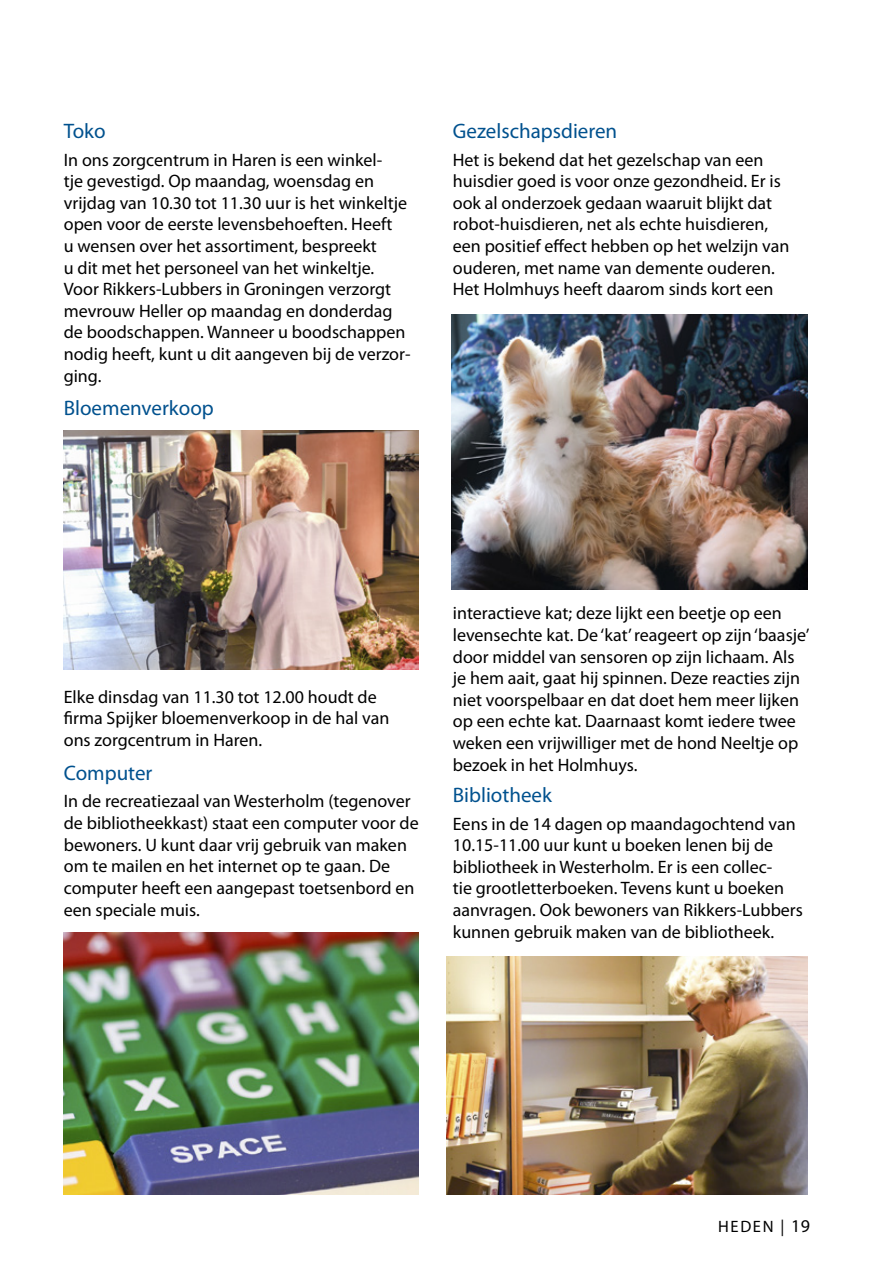
<style>
.page{position:relative;width:893px;height:1263px;background:#fff}
.page>*{position:absolute;margin:0;border:0;box-sizing:border-box;transform-origin:0 0}
.t1{font:21px "Myriad Pro";color:#00518e}
.t2{font:18px/21.6px "Myriad Pro";color:#000}
.t3{font:16.5px "Myriad Pro";letter-spacing:.1em;color:#000}
.s1{font-size:18px}
</style>
<div class="page">
<img style="left:64px;top:933px;width:354px;height:262px">
<img style="left:64px;top:431px;width:355px;height:239px">
<img style="left:452px;top:315px;width:355px;height:275px">
<img style="left:446px;top:957px;width:361px;height:238px">
<p class="t1" style="left:64px;top:118px;width:43px">Toko</p>
<p class="t2" style="left:64px;top:148px;width:348px">In ons zorgcentrum in Haren is een winkel-<br>tje gevestigd. Op maandag, woensdag en vrijdag van 10.30 tot 11.30 uur is het winkeltje open voor de eerste levensbehoeften. Heeft<br>u wensen over het assortiment, bespreekt<br>u dit met het personeel van het winkeltje.<br>Voor Rikkers-Lubbers in Groningen verzorgt mevrouw Heller op maandag en donderdag de boodschappen. Wanneer u boodschappen nodig heeft, kunt u dit aangeven bij de verzor&shy;ging.</p>
<p class="t1" style="left:64px;top:395px;width:152px">Bloemenverkoop</p>
<p class="t1" style="left:453px;top:118px;width:166px">Gezelschapsdieren</p>
<p class="t2" style="left:453px;top:148px;width:338px">Het is bekend dat het gezelschap van een huisdier goed is voor onze gezondheid. Er is ook al onderzoek gedaan waaruit blijkt dat robot-huisdieren, net als echte huisdieren, een positief effect hebben op het welzijn van ouderen, met name van demente ouderen.<br>Het Holmhuys heeft daarom sinds kort een</p>
<p class="t2" style="left:64px;top:685px;width:327px">Elke dinsdag van 11.30 tot 12.00 houdt de firma Spijker bloemenverkoop in de hal van ons zorgcentrum in Haren.</p>
<p class="t1" style="left:64px;top:759px;width:90px">Computer</p>
<p class="t2" style="left:64px;top:790px;width:356px">In de recreatiezaal van Westerholm (tegenover de bibliotheekkast) staat een computer voor de bewoners. U kunt daar vrij gebruik van maken om te mailen en het internet op te gaan. De computer heeft een aangepast toetsenbord en een speciale muis.</p>
<p class="t2" style="left:453px;top:602px;width:358px">interactieve kat; deze lijkt een beetje op een levensechte kat. De ‘kat’ reageert op zijn ‘baasje’ door middel van sensoren op zijn lichaam. Als je hem aait, gaat hij spinnen. Deze reacties zijn niet voorspelbaar en dat doet hem meer lijken op een echte kat. Daarnaast komt iedere twee weken een vrijwilliger met de hond Neeltje op bezoek in het Holmhuys.</p>
<p class="t1" style="left:453px;top:781px;width:101px">Bibliotheek</p>
<p class="t2" style="left:453px;top:812px;width:352px">Eens in de 14 dagen op maandagochtend van 10.15-11.00 uur kunt u boeken lenen bij de bibliotheek in Westerholm. Er is een collec-<br>tie grootletterboeken. Tevens kunt u boeken aanvragen. Ook bewoners van Rikkers-Lubbers kunnen gebruik maken van de bibliotheek.</p>
<p class="t3" style="left:718px;top:1216px;width:93px">HEDEN | <span class="s1">19</span></p>
</div>
